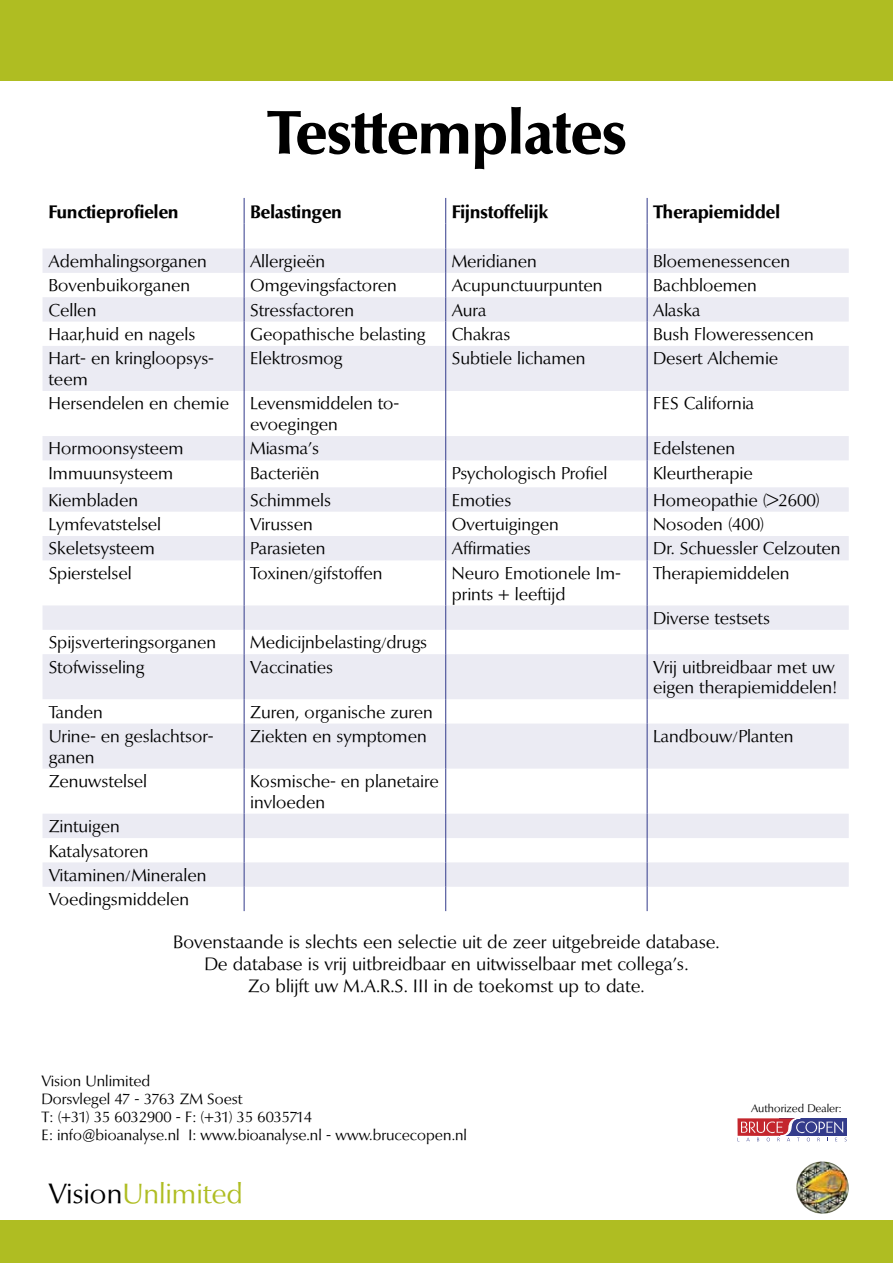
<style>
.page{position:relative;width:893px;height:1263px;background:#fff}
.page>*{position:absolute;margin:0;border:0;box-sizing:border-box;transform-origin:0 0}
.t1{font:700 60px "Optima BQ";color:#000}
.t2{font:27.9px "Optima BQ";color:#afbd22}
.t3{font:18px/21.6px "Optima BQ";color:#000;text-align:center}
.t4{font:700 18px "Optima BQ";color:#000}
.t5{font:17.25px/20.7px "Optima BQ";color:#000}
.t6{font:15px/18px "Optima BQ";color:#000}
.t7{font:10.95px "Optima BQ";color:#000}
.s1{color:#000}
</style>
<div class="page">
<div style="left:0;top:0;width:893px;height:81px;background:#afbd22"></div>
<div style="left:0;top:1220px;width:893px;height:43px;background:#afbd22"></div>
<svg style="left:43px;top:248px;width:806px;height:639px;fill:#ebebf3"></svg>
<svg style="left:244px;top:198px;width:1px;height:148px"></svg>
<svg style="left:445px;top:198px;width:1px;height:148px"></svg>
<svg style="left:647px;top:198px;width:1px;height:148px"></svg>
<hr style="left:244px;top:346px;width:1px;height:45px;background:#333b8b">
<hr style="left:445px;top:346px;width:1px;height:45px;background:#333b8b">
<hr style="left:647px;top:346px;width:1px;height:45px;background:#333b8b">
<hr style="left:244px;top:391px;width:1px;height:45px;background:#333b8b">
<hr style="left:445px;top:391px;width:1px;height:45px;background:#333b8b">
<hr style="left:647px;top:391px;width:1px;height:45px;background:#333b8b">
<svg style="left:244px;top:436px;width:1px;height:124px"></svg>
<svg style="left:445px;top:436px;width:1px;height:124px"></svg>
<svg style="left:647px;top:436px;width:1px;height:124px"></svg>
<hr style="left:244px;top:560px;width:1px;height:45px;background:#333b8b">
<hr style="left:445px;top:560px;width:1px;height:45px;background:#333b8b">
<hr style="left:647px;top:560px;width:1px;height:45px;background:#333b8b">
<svg style="left:244px;top:605px;width:1px;height:49px"></svg>
<svg style="left:445px;top:605px;width:1px;height:49px"></svg>
<svg style="left:647px;top:605px;width:1px;height:49px"></svg>
<hr style="left:244px;top:654px;width:1px;height:45px;background:#333b8b">
<hr style="left:445px;top:654px;width:1px;height:45px;background:#333b8b">
<hr style="left:647px;top:654px;width:1px;height:45px;background:#333b8b">
<svg style="left:244px;top:699px;width:1px;height:24px"></svg>
<svg style="left:445px;top:699px;width:1px;height:24px"></svg>
<svg style="left:647px;top:699px;width:1px;height:24px"></svg>
<hr style="left:244px;top:723px;width:1px;height:46px;background:#333b8b">
<hr style="left:445px;top:723px;width:1px;height:46px;background:#333b8b">
<hr style="left:647px;top:723px;width:1px;height:46px;background:#333b8b">
<hr style="left:244px;top:769px;width:1px;height:45px;background:#333b8b">
<hr style="left:445px;top:769px;width:1px;height:45px;background:#333b8b">
<hr style="left:647px;top:769px;width:1px;height:45px;background:#333b8b">
<svg style="left:244px;top:814px;width:1px;height:97px"></svg>
<svg style="left:445px;top:814px;width:1px;height:97px"></svg>
<svg style="left:647px;top:814px;width:1px;height:97px"></svg>
<img style="left:796px;top:1161px;width:53px;height:53px">
<svg style="left:737px;top:1118px;width:110px;height:23px"></svg>
<h1 class="t1" style="left:267px;top:98px;width:360px">Testtemplates</h1>
<p class="t4" style="left:49px;top:201px;width:131px">Functieprofielen</p>
<p class="t4" style="left:250px;top:201px;width:93px">Belastingen</p>
<p class="t4" style="left:452px;top:201px;width:98px">Fijnstoffelijk</p>
<p class="t4" style="left:653px;top:201px;width:128px">Therapiemiddel</p>
<p class="t5" style="left:49px;top:251px;width:160px">Ademhalingsorganen</p>
<p class="t5" style="left:250px;top:251px;width:77px">Allergieën</p>
<p class="t5" style="left:452px;top:251px;width:87px">Meridianen</p>
<p class="t5" style="left:653px;top:251px;width:138px">Bloemenessencen</p>
<p class="t5" style="left:49px;top:275px;width:143px">Bovenbuikorganen</p>
<p class="t5" style="left:250px;top:275px;width:148px">Omgevingsfactoren</p>
<p class="t5" style="left:452px;top:275px;width:152px">Acupunctuurpunten</p>
<p class="t5" style="left:653px;top:275px;width:105px">Bachbloemen</p>
<p class="t5" style="left:49px;top:300px;width:49px">Cellen</p>
<p class="t5" style="left:250px;top:300px;width:105px">Stressfactoren</p>
<p class="t5" style="left:452px;top:300px;width:36px">Aura</p>
<p class="t5" style="left:653px;top:300px;width:49px">Alaska</p>
<p class="t5" style="left:49px;top:324px;width:148px">Haar,huid en nagels</p>
<p class="t5" style="left:250px;top:324px;width:177px">Geopathische belasting</p>
<p class="t5" style="left:452px;top:324px;width:60px">Chakras</p>
<p class="t5" style="left:653px;top:324px;width:162px">Bush Floweressencen</p>
<p class="t5" style="left:49px;top:348px;width:167px">Hart- en kringloopsys&shy;teem</p>
<p class="t5" style="left:250px;top:348px;width:94px">Elektrosmog</p>
<p class="t5" style="left:452px;top:348px;width:135px">Subtiele lichamen</p>
<p class="t5" style="left:653px;top:348px;width:127px">Desert Alchemie</p>
<p class="t5" style="left:250px;top:394px;width:151px;text-indent:-202px">Hersendelen en chemie Levensmiddelen to&shy;evoegingen</p>
<p class="t5" style="left:653px;top:394px;width:102px">FES California</p>
<p class="t5" style="left:49px;top:439px;width:137px">Hormoonsysteem</p>
<p class="t5" style="left:250px;top:439px;width:70px">Miasma’s</p>
<p class="t5" style="left:653px;top:439px;width:83px">Edelstenen</p>
<p class="t5" style="left:49px;top:463px;width:126px">Immuunsysteem</p>
<p class="t5" style="left:250px;top:463px;width:71px">Bacteriën</p>
<p class="t5" style="left:452px;top:463px;width:157px">Psychologisch Profiel</p>
<p class="t5" style="left:653px;top:463px;width:101px">Kleurtherapie</p>
<p class="t5" style="left:49px;top:490px;width:91px">Kiembladen</p>
<p class="t5" style="left:250px;top:490px;width:82px">Schimmels</p>
<p class="t5" style="left:452px;top:490px;width:61px">Emoties</p>
<p class="t5" style="left:653px;top:490px;width:168px">Homeopathie (&gt;2600)</p>
<p class="t5" style="left:49px;top:514px;width:114px">Lymfevatstelsel</p>
<p class="t5" style="left:250px;top:514px;width:64px">Virussen</p>
<p class="t5" style="left:452px;top:514px;width:109px">Overtuigingen</p>
<p class="t5" style="left:653px;top:514px;width:112px">Nosoden (400)</p>
<p class="t5" style="left:49px;top:539px;width:108px">Skeletsysteem</p>
<p class="t5" style="left:250px;top:539px;width:77px">Parasieten</p>
<p class="t5" style="left:452px;top:539px;width:80px">Affirmaties</p>
<p class="t5" style="left:653px;top:539px;width:189px">Dr. Schuessler Celzouten</p>
<p class="t5" style="left:49px;top:563px;width:85px">Spierstelsel</p>
<p class="t5" style="left:250px;top:563px;width:134px">Toxinen/gifstoffen</p>
<p class="t5" style="left:452px;top:563px;width:170px">Neuro Emotionele Im&shy;prints + leeftijd</p>
<p class="t5" style="left:653px;top:563px;width:138px">Therapiemiddelen</p>
<p class="t5" style="left:653px;top:608px;width:118px">Diverse testsets</p>
<p class="t5" style="left:49px;top:632px;width:169px">Spijsverteringsorganen</p>
<p class="t5" style="left:250px;top:632px;width:178px">Medicijnbelasting/drugs</p>
<p class="t5" style="left:49px;top:657px;width:97px">Stofwisseling</p>
<p class="t5" style="left:250px;top:657px;width:84px">Vaccinaties</p>
<p class="t5" style="left:653px;top:657px;width:185px">Vrij uitbreidbaar met uw eigen therapiemiddelen!</p>
<p class="t5" style="left:49px;top:702px;width:56px">Tanden</p>
<p class="t5" style="left:250px;top:702px;width:184px">Zuren, organische zuren</p>
<p class="t5" style="left:49px;top:726px;width:166px">Urine- en geslachtsor&shy;ganen</p>
<p class="t5" style="left:250px;top:726px;width:178px">Ziekten en symptomen</p>
<p class="t5" style="left:653px;top:726px;width:142px">Landbouw/Planten</p>
<p class="t5" style="left:49px;top:771px;width:100px">Zenuwstelsel</p>
<p class="t5" style="left:250px;top:771px;width:190px">Kosmische- en planetaire invloeden</p>
<p class="t5" style="left:49px;top:814px;width:159px;line-height:24.3px">Zintuigen<br>Katalysatoren<br>Vitaminen/Mineralen<br>Voedingsmiddelen</p>
<p class="t3" style="left:173px;top:932px;width:548px">Bovenstaande is slechts een selectie uit de zeer uitgebreide database.<br>De database is vrij uitbreidbaar en uitwisselbaar met collega’s.<br>Zo blijft uw M.A.R.S. III in de toekomst up to date.</p>
<p class="t6" style="left:41px;top:1072px;width:427px">Vision Unlimited<br>Dorsvlegel 47 - 3763 ZM Soest<br>T: (+31) 35 6032900 - F: (+31) 35 6035714<br>E: info@bioanalyse.nl I: www.bioanalyse.nl - www.brucecopen.nl</p>
<h2 class="t2" style="left:49px;top:1177px;width:196px"><span class="s1">Vision</span>Unlimited</h2>
<p class="t7" style="left:751px;top:1102px;width:92px">Authorized Dealer:</p>
</div>
